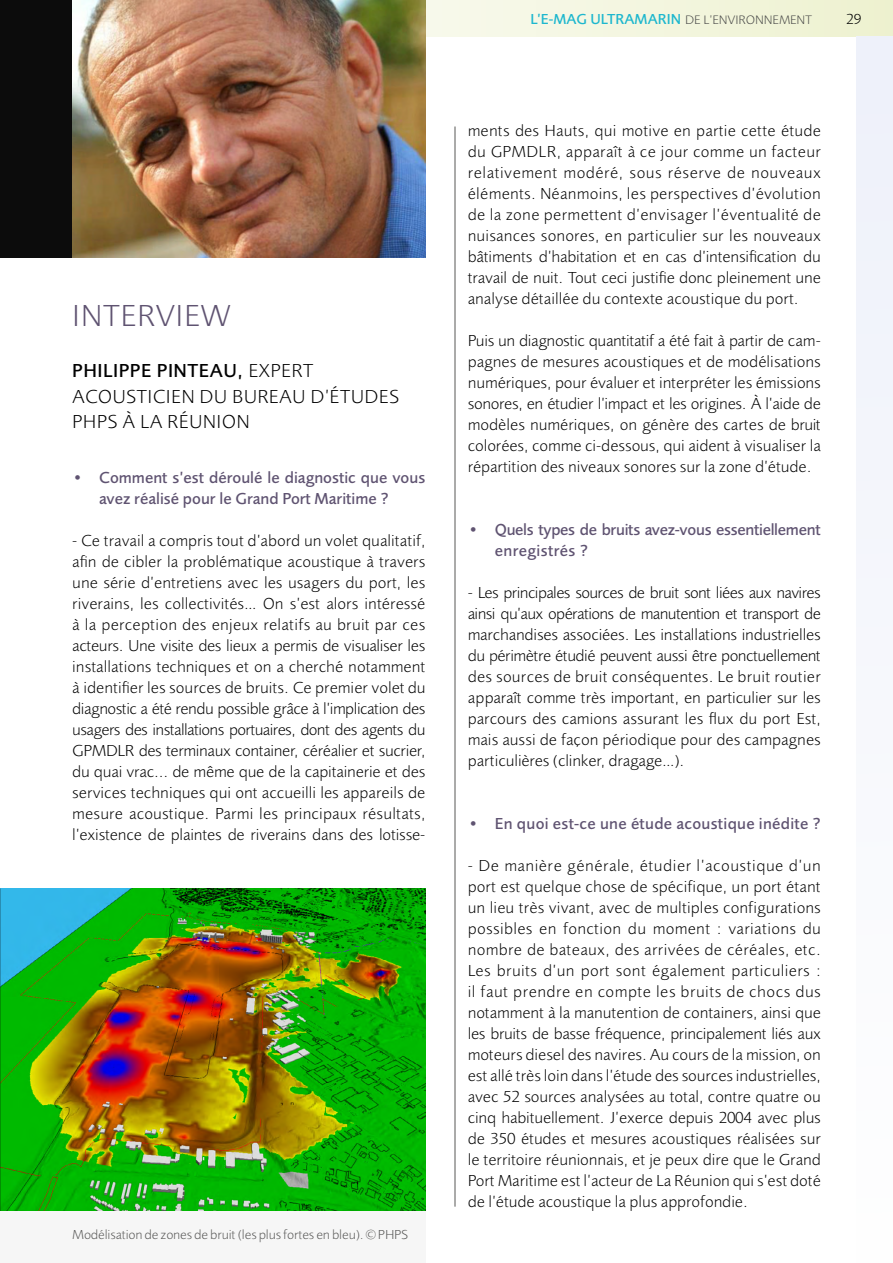
<style>
.page{position:relative;width:893px;height:1263px;background:#fff}
.page>*{position:absolute;margin:0;border:0;box-sizing:border-box;transform-origin:0 0}
.t1{font:300 31.5px "Foundry Sans";letter-spacing:.025em;color:#5f5371}
.t2{font:300 19.5px/25.5px "Foundry Sans";letter-spacing:.025em;color:#000}
.t3{font:300 16.5px/21px "Foundry Sans";letter-spacing:.01em;color:#000;text-align:justify}
.t4{font:500 16.5px/21px "Foundry Sans";color:#5f5371;text-align:center}
.t5{font:300 16.5px "Foundry Sans";letter-spacing:.03em;color:#000}
.t6{font:300 16.5px "Foundry Sans";letter-spacing:.04em;color:#000}
.t7{font:500 15px "Foundry Sans";letter-spacing:.005em;color:#1db7ce}
.t8{font:300 15px "Foundry Sans";color:#000}
.t9{font:300 13.5px "Foundry Sans";color:#575756}
.s1{font-weight:500}
.s2{font-weight:300;font-size:12.75px;color:#4a4a49}
</style>
<div class="page">
<img style="left:0;top:889px;width:425px;height:322px">
<svg style="left:425px;top:0;width:468px;height:36px;background:#f2f4dc"></svg>
<div style="left:0;top:0;width:72px;height:257px;background:#0c0c0c"></div>
<hr style="left:455px;top:126px;width:1px;height:1080px;background:#575756">
<div style="left:857px;top:36px;width:36px;height:1227px;background:#f6f7fc"></div>
<div style="left:0;top:1212px;width:425px;height:51px;background:#f6f6f6"></div>
<img style="left:72px;top:0;width:353px;height:257px">
<p class="t1" style="left:72px;top:297px;width:159px">INTERVIEW</p>
<p class="t2" style="left:72px;top:358px;width:328px"><span class="s1">PHILIPPE PINTEAU,</span> EXPERT<br>ACOUSTICIEN DU BUREAU D’ÉTUDES<br>PHPS À LA RÉUNION</p>
<p class="t4" style="left:72px;top:467px;width:354px">• Comment s’est déroulé le diagnostic que vous avez réalisé pour le Grand Port Maritime ?</p>
<p class="t3" style="left:72px;top:530px;width:354px">- Ce travail a compris tout d’abord un volet qualitatif, afin de cibler la problématique acoustique à travers une série d’entretiens avec les usagers du port, les riverains, les collectivités… On s’est alors intéressé à la perception des enjeux relatifs au bruit par ces</p>
<p class="t3" style="left:72px;top:635px;width:354px">acteurs. Une visite des lieux a permis de visualiser les installations techniques et on a cherché notamment à identifier les sources de bruits. Ce premier volet du diagnostic a été rendu possible grâce à l’implication des usagers des installations portuaires, dont des agents du GPMDLR des terminaux container, céréalier et sucrier, du quai vrac... de même que de la capitainerie et des</p>
<p class="t3" style="left:72px;top:782px;width:354px">services techniques qui ont accueilli les appareils de mesure acoustique. Parmi les principaux résultats,</p>
<p class="t3" style="left:72px;top:824px;width:354px">l’existence de plaintes de riverains dans des lotisse-</p>
<p class="t9" style="left:72px;top:1226px;width:337px">Modélisation de zones de bruit (les plus fortes en bleu). © PHPS</p>
<p class="t7" style="left:531px;top:10px;width:283px">L’E-MAG ULTRAMARIN <span class="s2">DE L’ENVIRONNEMENT</span></p>
<p class="t8" style="left:846px;top:10px;width:17px">29</p>
<p class="t3" style="left:468px;top:120px;width:354px">ments des Hauts, qui motive en partie cette étude</p>
<p class="t3" style="left:468px;top:141px;width:354px">du GPMDLR, apparaît à ce jour comme un facteur relativement modéré, sous réserve de nouveaux éléments. Néanmoins, les perspectives d’évolution</p>
<p class="t5" style="left:468px;top:204px;width:354px">de la zone permettent d’envisager l’éventualité de</p>
<p class="t3" style="left:468px;top:225px;width:354px">nuisances sonores, en particulier sur les nouveaux bâtiments d’habitation et en cas d’intensification du travail de nuit. Tout ceci justifie donc pleinement une analyse détaillée du contexte acoustique du port.</p>
<p class="t3" style="left:468px;top:330px;width:354px">Puis un diagnostic quantitatif a été fait à partir de cam&shy;pagnes de mesures acoustiques et de modélisations numériques, pour évaluer et interpréter les émissions sonores, en étudier l’impact et les origines. À l’aide de modèles numériques, on génère des cartes de bruit colorées, comme ci-dessous, qui aident à visualiser la</p>
<p class="t3" style="left:468px;top:456px;width:345px">répartition des niveaux sonores sur la zone d’étude.</p>
<p class="t4" style="left:495px;top:519px;width:327px;text-align:left;text-indent:-27px">• Quels types de bruits avez-vous essentiellement enregistrés ?</p>
<p class="t3" style="left:468px;top:582px;width:354px">- Les principales sources de bruit sont liées aux navires ainsi qu’aux opérations de manutention et transport de marchandises associées. Les installations industrielles du périmètre étudié peuvent aussi être ponctuellement des sources de bruit conséquentes. Le bruit routier apparaît comme très important, en particulier sur les</p>
<p class="t3" style="left:468px;top:708px;width:354px">parcours des camions assurant les flux du port Est, mais aussi de façon périodique pour des campagnes particulières (clinker, dragage…).</p>
<p class="t4" style="left:468px;top:813px;width:354px">• En quoi est-ce une étude acoustique inédite ?</p>
<p class="t3" style="left:468px;top:855px;width:354px">- De manière générale, étudier l’acoustique d’un port est quelque chose de spécifique, un port étant un lieu très vivant, avec de multiples configurations possibles en fonction du moment : variations du nombre de bateaux, des arrivées de céréales, etc.<br>Les bruits d’un port sont également particuliers :</p>
<p class="t6" style="left:468px;top:981px;width:354px">il faut prendre en compte les bruits de chocs dus</p>
<p class="t3" style="left:468px;top:1002px;width:354px">notamment à la manutention de containers, ainsi que les bruits de basse fréquence, principalement liés aux moteurs diesel des navires. Au cours de la mission, on est allé très loin dans l’étude des sources industrielles, avec 52 sources analysées au total, contre quatre ou cinq habituellement. J’exerce depuis 2004 avec plus de 350 études et mesures acoustiques réalisées sur le territoire réunionnais, et je peux dire que le Grand Port Maritime est l’acteur de La Réunion qui s’est doté de l’étude acoustique la plus approfondie.</p>
</div>
